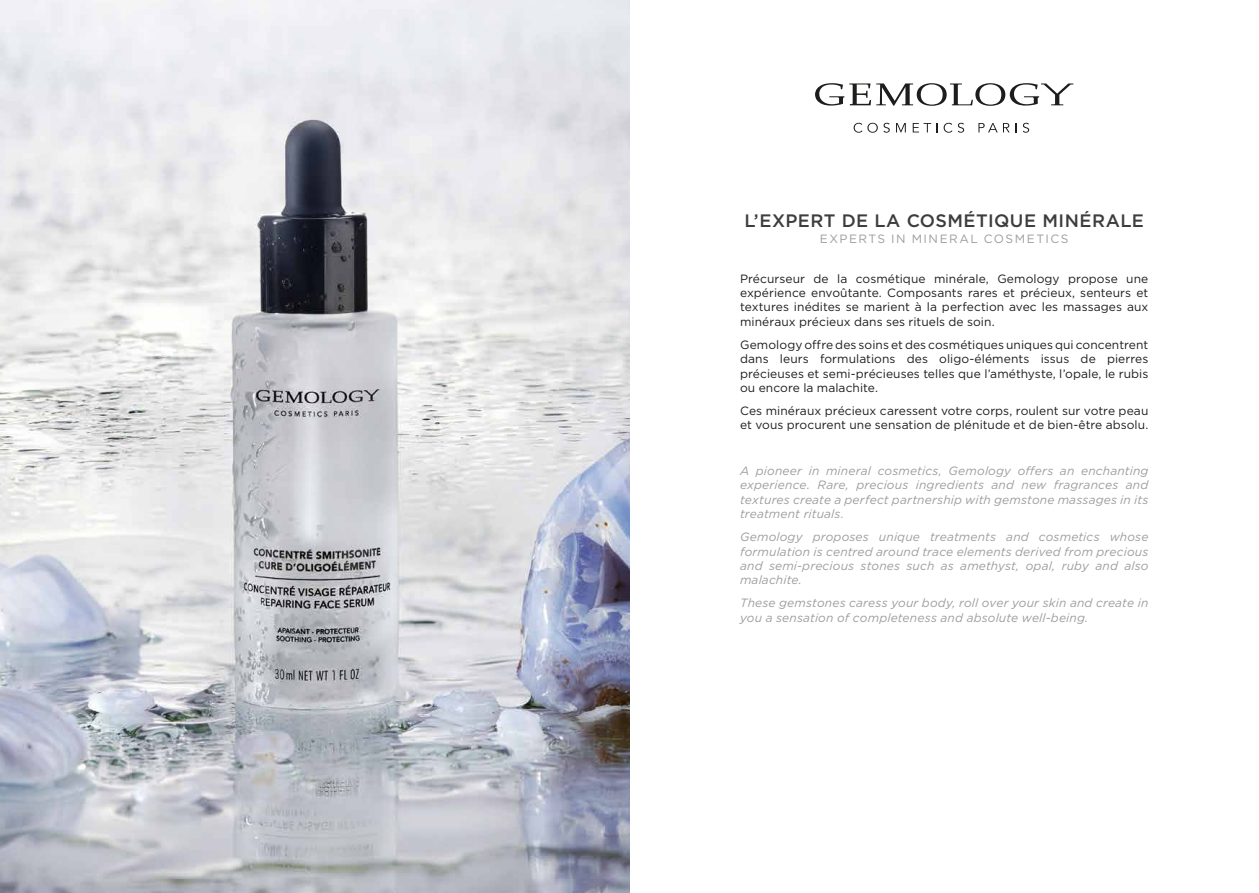
<style>
.page{position:relative;width:1259px;height:893px;background:#fff}
.page>*{position:absolute;margin:0;border:0;box-sizing:border-box;transform-origin:0 0}
.t1{font:500 18px "Gotham";letter-spacing:.025em;color:#3d3d3c}
.t2{font:12px/14.4px "Gotham";letter-spacing:.005em;color:#1d1d1b;text-align:justify}
.t3{font:italic 12px/14.4px "Gotham";letter-spacing:.015em;color:#9d9d9d;text-align:justify}
.t4{font:12px "Gotham";letter-spacing:.125em;color:#9d9d9d}
</style>
<div class="page">
<svg style="left:853px;top:123px;width:36px;height:10px"></svg>
<svg style="left:896px;top:123px;width:10px;height:9px"></svg>
<svg style="left:912px;top:123px;width:25px;height:9px"></svg>
<svg style="left:943px;top:123px;width:21px;height:10px"></svg>
<svg style="left:978px;top:123px;width:19px;height:9px"></svg>
<svg style="left:1003px;top:123px;width:6px;height:9px"></svg>
<svg style="left:1022px;top:123px;width:7px;height:10px"></svg>
<svg style="left:815px;top:83px;width:258px;height:23px"></svg>
<img style="left:0;top:0;width:629px;height:893px">
<h1 class="t1" style="left:744px;top:209px;width:401px">L’EXPERT DE LA COSMÉTIQUE MINÉRALE</h1>
<p class="t4" style="left:820px;top:231px;width:250px">EXPERTS IN MINERAL COSMETICS</p>
<p class="t2" style="left:740px;top:271px;width:410px">Précurseur de la cosmétique minérale, Gemology propose une expérience envoûtante. Composants rares et précieux, senteurs et textures inédites se marient à la perfection avec les massages aux minéraux précieux dans ses rituels de soin.</p>
<p class="t2" style="left:740px;top:337px;width:410px">Gemology offre des soins et des cosmétiques uniques qui concentrent dans leurs formulations des oligo-éléments issus de pierres précieuses et semi-précieuses telles que l’améthyste, l’opale, le rubis ou encore la malachite.</p>
<p class="t2" style="left:740px;top:403px;width:410px">Ces minéraux précieux caressent votre corps, roulent sur votre peau et vous procurent une sensation de plénitude et de bien-être absolu.</p>
<p class="t3" style="left:740px;top:463px;width:410px">A pioneer in mineral cosmetics, Gemology offers an enchanting experience. Rare, precious ingredients and new fragrances and textures create a perfect partnership with gemstone massages in its treatment rituals.</p>
<p class="t3" style="left:740px;top:529px;width:410px">Gemology proposes unique treatments and cosmetics whose formulation is centred around trace elements derived from precious and semi-precious stones such as amethyst, opal, ruby and also malachite.</p>
<p class="t3" style="left:740px;top:596px;width:410px">These gemstones caress your body, roll over your skin and create in you a sensation of completeness and absolute well-being.</p>
</div>
